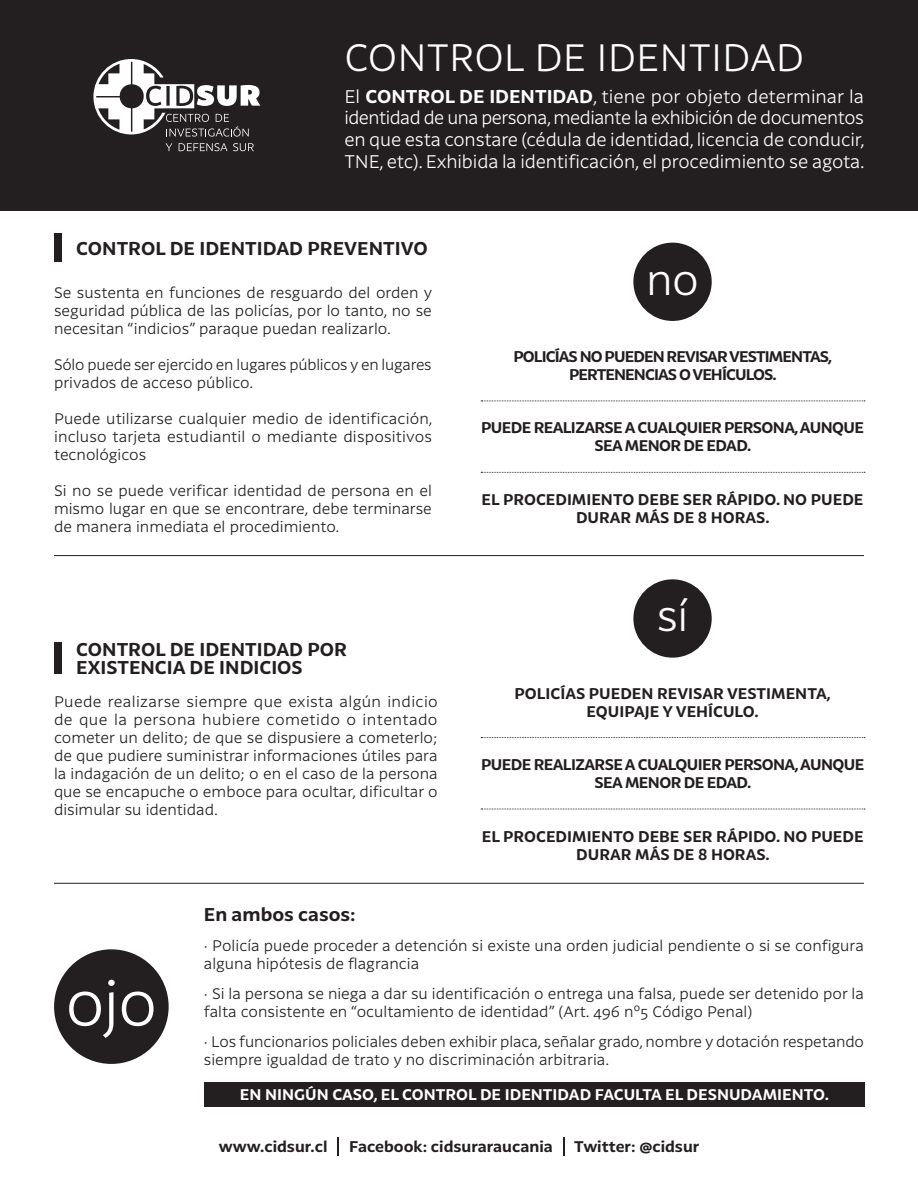
<style>
.page{position:relative;width:918px;height:1188px;background:#fff}
.page>*{position:absolute;margin:0;border:0;box-sizing:border-box;transform-origin:0 0}
.t1{font:300 61.95px "Latina Essential";color:#fff}
.t2{font:300 42.3px "Latina Essential";color:#fff}
.t3{font:300 37.5px "Latina Essential";color:#fff}
.t4{font:300 18px/21.6px "Latina Essential";letter-spacing:-.01em;color:#fff;text-align:justify}
.t5{font:700 18px/18px "Latina Essential";color:#231f20}
.t6{font:300 15px/18px "Latina Essential";color:#231f20;text-align:justify}
.t7{font:700 15px/18px "Latina Essential";letter-spacing:-.005em;color:#231f20;text-align:center}
.t8{font:700 15px/18px "Latina Essential";letter-spacing:-.04em;color:#231f20;text-align:center}
.t9{font:700 15px/18px "Latina Essential";letter-spacing:-.06em;color:#231f20;text-align:center}
.t10{font:700 15px "Latina Essential";color:#fff}
.s1{font-weight:700}
</style>
<div class="page">
<div style="left:0;top:0;width:918px;height:210px;background:#231f20"></div>
<svg style="left:166px;top:143px;width:6px;height:8px"></svg>
<svg style="left:179px;top:143px;width:75px;height:8px"></svg>
<svg style="left:93px;top:59px;width:167px;height:78px"></svg>
<hr style="left:54px;top:555px;width:810px;height:1px;background:#231f20">
<hr style="left:54px;top:883px;width:810px;height:1px;background:#231f20">
<div style="left:633px;top:243px;width:79px;height:78px;background:#231f20;border-radius:50%"></div>
<svg style="left:481px;top:401px;width:384px;height:1px"></svg>
<svg style="left:481px;top:472px;width:384px;height:1px"></svg>
<div style="left:54px;top:234px;width:8px;height:28px;background:#231f20"></div>
<div style="left:633px;top:579px;width:79px;height:79px;background:#231f20;border-radius:50%"></div>
<svg style="left:481px;top:737px;width:384px;height:1px"></svg>
<svg style="left:481px;top:809px;width:384px;height:1px"></svg>
<div style="left:54px;top:642px;width:8px;height:32px;background:#231f20"></div>
<div style="left:54px;top:949px;width:115px;height:115px;background:#231f20;border-radius:50%"></div>
<div style="left:204px;top:1082px;width:660px;height:24px;background:#231f20"></div>
<svg style="left:563px;top:1137px;width:2px;height:19px"></svg>
<svg style="left:338px;top:1137px;width:1px;height:19px"></svg>
<p class="t3" style="left:344px;top:36px;width:462px">CONTROL DE IDENTIDAD</p>
<p class="t4" style="left:344px;top:86px;width:522px">El <span class="s1">CONTROL DE IDENTIDAD</span>, tiene por objeto determinar la identidad de una persona, mediante la exhibición de documentos en que esta constare (cédula de identidad, licencia de conducir, TNE, etc). Exhibida la identificación, el procedimiento se agota.</p>
<p class="t5" style="left:76px;top:239px;width:353px">CONTROL DE IDENTIDAD PREVENTIVO</p>
<p class="t6" style="left:54px;top:284px;width:380px">Se sustenta en funciones de resguardo del orden y seguridad pública de las policías, por lo tanto, no se necesitan “indicios” paraque puedan realizarlo.</p>
<p class="t6" style="left:54px;top:356px;width:379px">Sólo puede ser ejercido en lugares públicos y en lugares privados de acceso público.</p>
<p class="t6" style="left:54px;top:410px;width:380px">Puede utilizarse cualquier medio de identificación, incluso tarjeta estudiantil o mediante dispositivos tecnológicos</p>
<p class="t6" style="left:54px;top:482px;width:380px">Si no se puede verificar identidad de persona en el mismo lugar en que se encontrare, debe terminarse de manera inmediata el procedimiento.</p>
<p class="t5" style="left:76px;top:641px;width:272px">CONTROL DE IDENTIDAD POR<br>EXISTENCIA DE INDICIOS</p>
<p class="t6" style="left:54px;top:692px;width:385px">Puede realizarse siempre que exista algún indicio de que la persona hubiere cometido o intentado cometer un delito; de que se dispusiere a cometerlo; de que pudiere suministrar informaciones útiles para la indagación de un delito; o en el caso de la persona que se encapuche o emboce para ocultar, dificultar o disimular su identidad.</p>
<p class="t2" style="left:646px;top:256px;width:54px">no</p>
<p class="t9" style="left:513px;top:348px;width:320px">POLICÍAS NO PUEDEN REVISAR VESTIMENTAS,<br>PERTENENCIAS O VEHÍCULOS.</p>
<p class="t8" style="left:481px;top:419px;width:384px">PUEDE REALIZARSE A CUALQUIER PERSONA, AUNQUE<br>SEA MENOR DE EDAD.</p>
<p class="t7" style="left:482px;top:491px;width:383px">EL PROCEDIMIENTO DEBE SER RÁPIDO. NO PUEDE<br>DURAR MÁS DE 8 HORAS.</p>
<p class="t2" style="left:657px;top:592px;width:33px">sí</p>
<p class="t7" style="left:515px;top:684px;width:318px">POLICÍAS PUEDEN REVISAR VESTIMENTA,<br>EQUIPAJE Y VEHÍCULO.</p>
<p class="t8" style="left:481px;top:756px;width:385px">PUEDE REALIZARSE A CUALQUIER PERSONA, AUNQUE<br>SEA MENOR DE EDAD.</p>
<p class="t7" style="left:482px;top:827px;width:383px">EL PROCEDIMIENTO DEBE SER RÁPIDO. NO PUEDE<br>DURAR MÁS DE 8 HORAS.</p>
<p class="t1" style="left:65px;top:968px;width:93px">ojo</p>
<p class="t5" style="left:204px;top:906px;width:153px">En ambos casos:</p>
<p class="t6" style="left:204px;top:937px;width:662px">· Policía puede proceder a detención si existe una orden judicial pendiente o si se configura alguna hipótesis de flagrancia</p>
<p class="t6" style="left:204px;top:985px;width:662px">· Si la persona se niega a dar su identificación o entrega una falsa, puede ser detenido por la falta consistente en “ocultamiento de identidad” (Art. 496 nº5 Código Penal)</p>
<p class="t6" style="left:204px;top:1033px;width:662px">· Los funcionarios policiales deben exhibir placa, señalar grado, nombre y dotación respetando siempre igualdad de trato y no discriminación arbitraria.</p>
<p class="t10" style="left:240px;top:1086px;width:590px">EN NINGÚN CASO, EL CONTROL DE IDENTIDAD FACULTA EL DESNUDAMIENTO.</p>
<p class="t7" style="left:219px;top:1138px;width:110px">www.cidsur.cl</p>
<p class="t7" style="left:349px;top:1138px;width:205px">Facebook: cidsuraraucania</p>
<p class="t7" style="left:574px;top:1138px;width:127px">Twitter: @cidsur</p>
</div>
